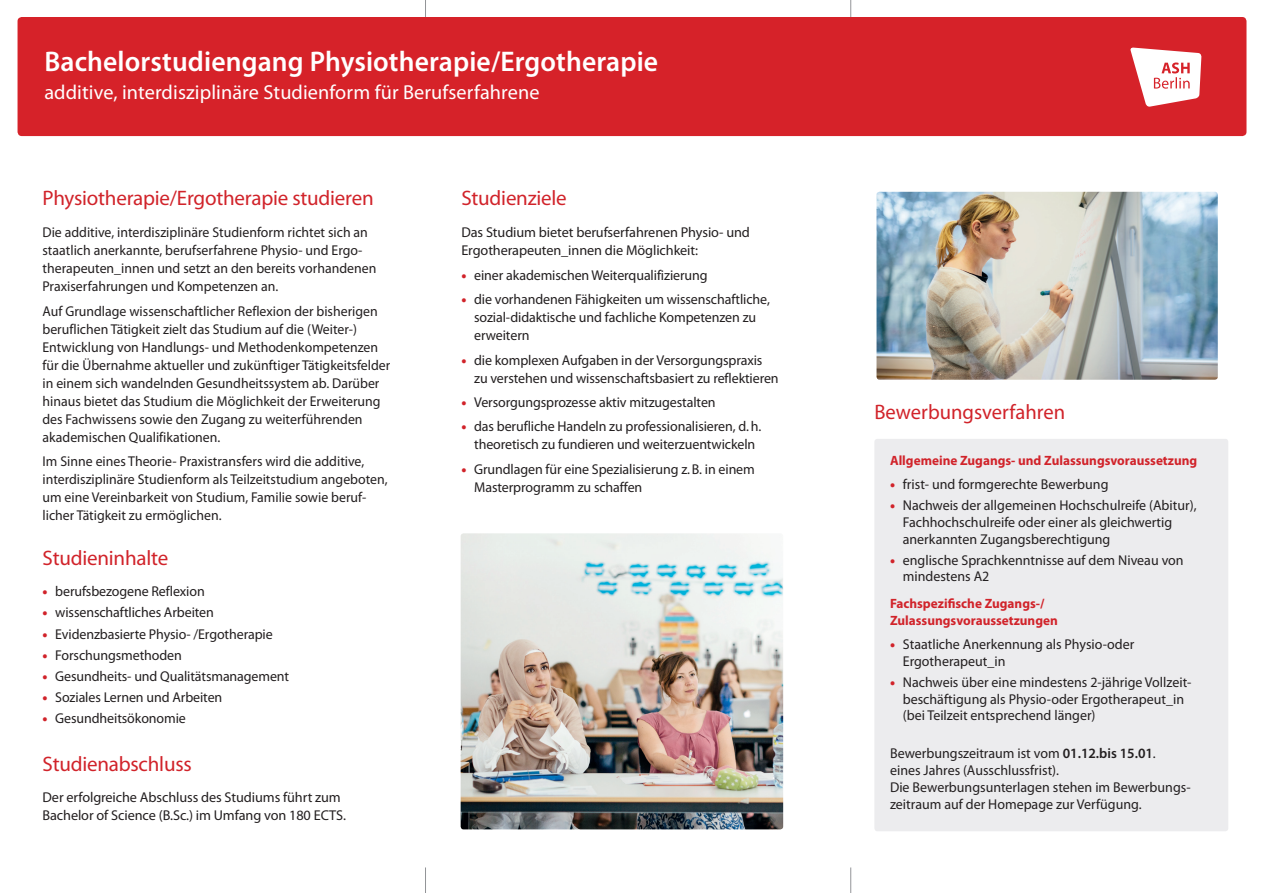
<style>
.page{position:relative;width:1263px;height:893px;background:#fff}
.page>*{position:absolute;margin:0;border:0;box-sizing:border-box;transform-origin:0 0}
.t1{font:600 28.5px "Myriad Pro";letter-spacing:.005em;color:#fff}
.t2{font:21px "Myriad Pro";letter-spacing:-.01em;color:#d1232a}
.t3{font:20.25px "Myriad Pro";letter-spacing:.005em;color:#fff}
.t4{font:14.25px/18px "Myriad Pro";color:#231f20}
.t5{font:700 13.5px/16.8px "Myriad Pro";color:#d1232a}
.s1{font-weight:900;color:#d1232a}
.s2{font-weight:600}
</style>
<div class="page">
<hr style="left:425px;top:0;width:1px;height:30px;background:#939598">
<svg style="left:425px;top:867px;width:1px;height:26px"></svg>
<hr style="left:850px;top:0;width:1px;height:30px;background:#939598">
<svg style="left:850px;top:867px;width:1px;height:26px"></svg>
<img style="left:461px;top:533px;width:322px;height:296px">
<div style="left:18px;top:17px;width:1228px;height:119px;background:#d62229;border-radius:4px"></div>
<svg style="left:1130px;top:48px;width:71px;height:59px"></svg>
<div style="left:874px;top:439px;width:354px;height:392px;background:#ececee;border-radius:3px"></div>
<img style="left:876px;top:192px;width:342px;height:188px">
<h1 class="t1" style="left:44px;top:43px;width:615px">Bachelorstudiengang Physiotherapie/Ergotherapie</h1>
<h3 class="t3" style="left:44px;top:82px;width:497px">additive, interdisziplinäre Studienform für Berufserfahrene</h3>
<h2 class="t2" style="left:43px;top:186px;width:333px">Physiotherapie/Ergotherapie studieren</h2>
<p class="t4" style="left:43px;top:224px;width:335px">Die additive, interdisziplinäre Studienform richtet sich an staatlich anerkannte, berufserfahrene Physio- und Ergo&shy;therapeuten_innen und setzt an den bereits vorhandenen Praxiserfahrungen und Kompetenzen an.</p>
<p class="t4" style="left:43px;top:302px;width:349px">Auf Grundlage wissenschaftlicher Reflexion der bisherigen beruflichen Tätigkeit zielt das Studium auf die (Weiter-)<br>Entwicklung von Handlungs- und Methodenkompetenzen für die Übernahme aktueller und zukünftiger Tätigkeitsfelder in einem sich wandelnden Gesundheitssystem ab. Darüber hinaus bietet das Studium die Möglichkeit der Erweiterung des Fachwissens sowie den Zugang zu weiterführenden akademischen Qualifikationen.</p>
<p class="t4" style="left:43px;top:453px;width:347px">Im Sinne eines Theorie- Praxistransfers wird die additive, interdisziplinäre Studienform als Teilzeitstudium angeboten, um eine Vereinbarkeit von Studium, Familie sowie beruf&shy;licher Tätigkeit zu ermöglichen.</p>
<h2 class="t2" style="left:43px;top:547px;width:127px">Studieninhalte</h2>
<p class="t4" style="left:43px;top:583px;width:164px"><span class="s1">•</span> berufsbezogene Reflexion</p>
<p class="t4" style="left:43px;top:604px;width:173px"><span class="s1">•</span> wissenschaftliches Arbeiten</p>
<p class="t4" style="left:43px;top:625px;width:232px"><span class="s1">•</span> Evidenzbasierte Physio- /Ergotherapie</p>
<p class="t4" style="left:43px;top:646px;width:141px"><span class="s1">•</span> Forschungsmethoden</p>
<p class="t4" style="left:43px;top:667px;width:248px"><span class="s1">•</span> Gesundheits- und Qualitätsmanagement</p>
<p class="t4" style="left:43px;top:689px;width:181px"><span class="s1">•</span> Soziales Lernen und Arbeiten</p>
<p class="t4" style="left:43px;top:710px;width:145px"><span class="s1">•</span> Gesundheitsökonomie</p>
<h2 class="t2" style="left:43px;top:752px;width:151px">Studienabschluss</h2>
<p class="t4" style="left:43px;top:789px;width:305px">Der erfolgreiche Abschluss des Studiums führt zum<br>Bachelor of Science (B.Sc.) im Umfang von 180 ECTS.</p>
<h2 class="t2" style="left:461px;top:186px;width:107px">Studienziele</h2>
<p class="t4" style="left:461px;top:224px;width:290px">Das Studium bietet berufserfahrenen Physio- und<br>Ergotherapeuten_innen die Möglichkeit:</p>
<p class="t4" style="left:461px;top:266px;width:248px"><span class="s1">•</span> einer akademischen Weiterqualifizierung</p>
<p class="t4" style="left:474px;top:291px;width:297px;text-indent:-13px"><span class="s1">•</span> die vorhandenen Fähigkeiten um wissenschaftliche, sozial-didaktische und fachliche Kompetenzen zu erweitern</p>
<p class="t4" style="left:474px;top:351px;width:306px;text-indent:-13px"><span class="s1">•</span> die komplexen Aufgaben in der Versorgungspraxis zu verstehen und wissenschaftsbasiert zu reflektieren</p>
<p class="t4" style="left:461px;top:393px;width:256px"><span class="s1">•</span> Versorgungsprozesse aktiv mitzugestalten</p>
<p class="t4" style="left:461px;top:418px;width:301px;text-align:center"><span class="s1">•</span> das berufliche Handeln zu professionalisieren, d. h. theoretisch zu fundieren und weiterzuentwickeln</p>
<p class="t4" style="left:474px;top:460px;width:282px;text-indent:-13px"><span class="s1">•</span> Grundlagen für eine Spezialisierung z. B. in einem<br>Masterprogramm zu schaffen</p>
<h2 class="t2" style="left:874px;top:401px;width:192px">Bewerbungsverfahren</h2>
<p class="t5" style="left:890px;top:452px;width:309px">Allgemeine Zugangs- und Zulassungsvoraussetzung</p>
<p class="t4" style="left:890px;top:475px;width:220px"><span class="s1">•</span> frist- und formgerechte Bewerbung</p>
<p class="t4" style="left:903px;top:497px;width:295px;line-height:16.8px;text-indent:-13px"><span class="s1">•</span> Nachweis der allgemeinen Hochschulreife (Abitur),<br>Fachhochschulreife oder einer als gleichwertig anerkannten Zugangsberechtigung</p>
<p class="t4" style="left:903px;top:552px;width:282px;line-height:16.8px;text-indent:-13px"><span class="s1">•</span> englische Sprachkenntnisse auf dem Niveau von mindestens A2</p>
<p class="t5" style="left:890px;top:595px;width:169px">Fachspezifische Zugangs-/<br>Zulassungsvoraussetzungen</p>
<p class="t4" style="left:903px;top:636px;width:233px;line-height:16.8px;text-indent:-13px"><span class="s1">•</span> Staatliche Anerkennung als Physio-oder<br>Ergotherapeut_in</p>
<p class="t4" style="left:903px;top:674px;width:290px;line-height:16.8px;text-indent:-13px"><span class="s1">•</span> Nachweis über eine mindestens 2-jährige Vollzeit&shy;beschäftigung als Physio-oder Ergotherapeut_in (bei Teilzeit entsprechend länger)</p>
<p class="t4" style="left:890px;top:745px;width:302px;line-height:16.8px">Bewerbungszeitraum ist vom <span class="s2">01.12.bis 15.01</span>.<br>eines Jahres (Ausschlussfrist).<br>Die Bewerbungsunterlagen stehen im Bewerbungs&shy;zeitraum auf der Homepage zur Verfügung.</p>
</div>
